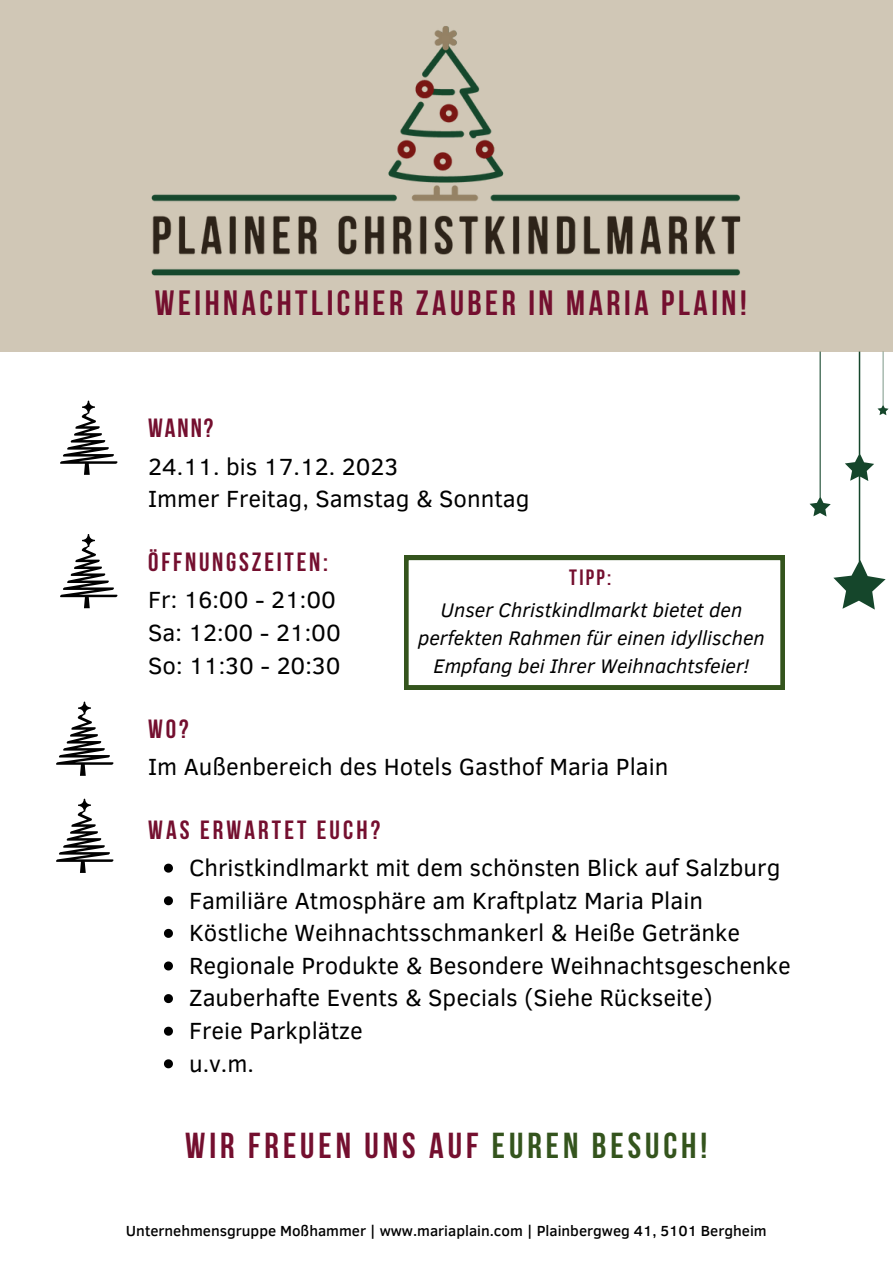
<style>
.page{position:relative;width:893px;height:1264px;background:#fff}
.page>*{position:absolute;margin:0;border:0;box-sizing:border-box;transform-origin:0 0}
.t1{font:700 36px "Bebas Neue";letter-spacing:.11em;color:#740f2f}
.t2{font:700 34.95px "Bebas Neue";letter-spacing:.1em;color:#740f2f}
.t3{font:700 26.25px "Bebas Neue";letter-spacing:.105em;color:#740f2f}
.t4{font:24px "Clear Sans";color:#000}
.t5{font:700 22.05px "Bebas Neue";color:#740f2f}
.t6{font:italic 20.25px/28px "Clear Sans";color:#000;text-align:center}
.t7{font:500 15px "Clear Sans";color:#000}
.s1{color:#34541d}
</style>
<div class="page">
<svg style="left:60px;top:400px;width:58px;height:75px"></svg>
<svg style="left:60px;top:534px;width:58px;height:74px"></svg>
<svg style="left:56px;top:701px;width:58px;height:74px"></svg>
<svg style="left:56px;top:798px;width:58px;height:74px"></svg>
<svg style="left:164px;top:863px;width:9px;height:9px"></svg>
<svg style="left:164px;top:896px;width:9px;height:9px"></svg>
<svg style="left:164px;top:928px;width:9px;height:9px"></svg>
<svg style="left:164px;top:961px;width:9px;height:9px"></svg>
<svg style="left:164px;top:994px;width:9px;height:9px"></svg>
<svg style="left:164px;top:1026px;width:9px;height:9px"></svg>
<svg style="left:164px;top:1059px;width:9px;height:9px"></svg>
<svg style="left:404px;top:555px;width:380px;height:134px"></svg>
<div style="left:0;top:0;width:892px;height:351px;background:#d0c7b6"></div>
<img style="left:151px;top:26px;width:590px;height:250px">
<svg style="left:809px;top:351px;width:83px;height:258px"></svg>
<p class="t2" style="left:155px;top:289px;width:593px">WEIHNACHTLICHER ZAUBER IN MARIA PLAIN!</p>
<p class="t3" style="left:148px;top:418px;width:67px">WANN?</p>
<p class="t4" style="left:148px;top:448px;width:252px">24.11. bis 17.12. 2023</p>
<p class="t4" style="left:148px;top:481px;width:383px">Immer Freitag, Samstag &amp; Sonntag</p>
<p class="t3" style="left:148px;top:551px;width:181px">ÖFFNUNGSZEITEN:</p>
<p class="t4" style="left:148px;top:582px;width:189px">Fr: 16:00 - 21:00</p>
<p class="t4" style="left:148px;top:615px;width:194px">Sa: 12:00 - 21:00</p>
<p class="t4" style="left:148px;top:647px;width:194px">So: 11:30 - 20:30</p>
<p class="t5" style="left:569px;top:568px;width:44px">TIPP:</p>
<p class="t6" style="left:418px;top:594px;width:348px">Unser Christkindlmarkt bietet den perfekten Rahmen für einen idyllischen<br>Empfang bei Ihrer Weihnachtsfeier!</p>
<p class="t3" style="left:148px;top:718px;width:42px">WO?</p>
<p class="t4" style="left:148px;top:749px;width:521px">Im Außenbereich des Hotels Gasthof Maria Plain</p>
<p class="t3" style="left:148px;top:819px;width:233px">WAS ERWARTET EUCH?</p>
<p class="t4" style="left:189px;top:850px;width:593px">Christkindlmarkt mit dem schönsten Blick auf Salzburg</p>
<p class="t4" style="left:189px;top:882px;width:515px">Familiäre Atmosphäre am Kraftplatz Maria Plain</p>
<p class="t4" style="left:189px;top:915px;width:552px">Köstliche Weihnachtsschmankerl &amp; Heiße Getränke</p>
<p class="t4" style="left:189px;top:948px;width:603px">Regionale Produkte &amp; Besondere Weihnachtsgeschenke</p>
<p class="t4" style="left:189px;top:980px;width:525px">Zauberhafte Events &amp; Specials (Siehe Rückseite)</p>
<p class="t4" style="left:189px;top:1013px;width:175px">Freie Parkplätze</p>
<p class="t4" style="left:189px;top:1045px;width:66px">u.v.m.</p>
<p class="t1" style="left:185px;top:1130px;width:523px">WIR FREUEN UNS AUF <span class="s1">EUREN BESUCH!</span></p>
<p class="t7" style="left:126px;top:1219px;width:642px">Unternehmensgruppe Moßhammer | www.mariaplain.com | Plainbergweg 41, 5101 Bergheim</p>
</div>
